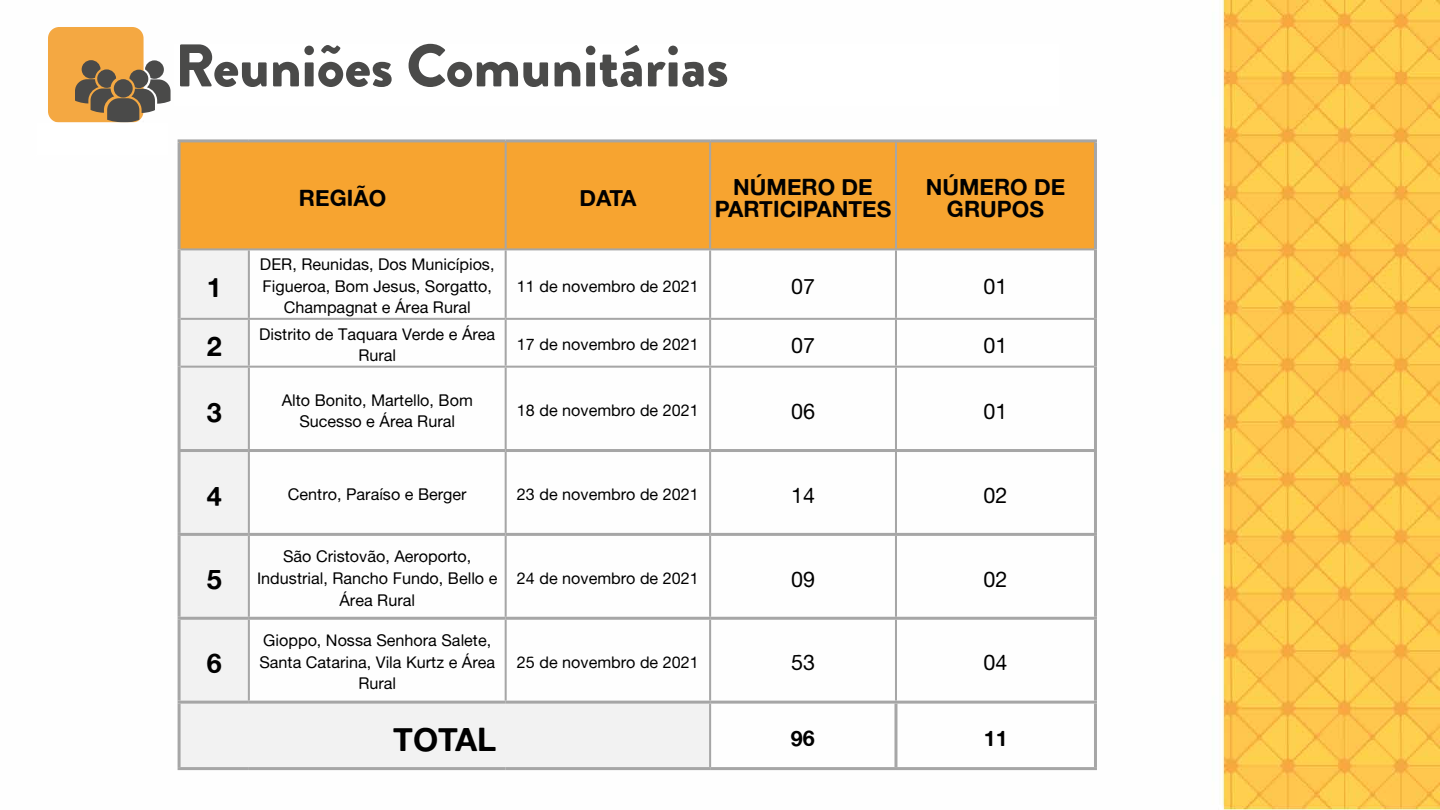
<style>
.page{position:relative;width:1440px;height:810px;background:#fff}
.page>*{position:absolute;margin:0;border:0;box-sizing:border-box;transform-origin:0 0}
.t1{font:900 60px "Brandon Grotesque";color:#4a4a49}
.t2{font:32.4px "Alte Haas Grotesk Bold";color:#000}
.t3{font:27px "Alte Haas Grotesk Bold";color:#000}
.t4{font:22.5px/21.6px "Alte Haas Grotesk Bold";color:#000;text-align:center}
.t5{font:21.6px "Alte Haas Grotesk";color:#000}
.t6{font:21.6px "Alte Haas Grotesk Bold";color:#000}
.t7{font:16.2px/21.6px "Alte Haas Grotesk";color:#000;text-align:center}
</style>
<div class="page">
<img style="left:48px;top:1px;width:1392px;height:809px">
<div style="left:175px;top:44px;width:884px;height:62px;background:#fff"></div>
<div style="left:48px;top:27px;width:96px;height:96px;background:#f4a842;border-radius:11px"></div>
<svg style="left:75px;top:60px;width:96px;height:63px"></svg>
<div style="left:36px;top:123px;width:133px;height:33px;background:#fff"></div>
<div style="left:179px;top:141px;width:327px;height:108px;background:#f7a430"></div>
<div style="left:507px;top:142px;width:587px;height:106px;background:#f7a430"></div>
<svg style="left:181px;top:250px;width:528px;height:517px"></svg>
<hr style="left:505px;top:142px;width:2px;height:106px;background:#a6a6a6">
<hr style="left:709px;top:142px;width:2px;height:106px;background:#a6a6a6">
<hr style="left:895px;top:142px;width:2px;height:106px;background:#a6a6a6">
<hr style="left:248px;top:250px;width:2px;height:68px;background:#a6a6a6">
<hr style="left:505px;top:250px;width:2px;height:68px;background:#a6a6a6">
<hr style="left:709px;top:250px;width:2px;height:68px;background:#a6a6a6">
<hr style="left:895px;top:250px;width:2px;height:68px;background:#a6a6a6">
<hr style="left:248px;top:320px;width:2px;height:46px;background:#a6a6a6">
<hr style="left:505px;top:320px;width:2px;height:46px;background:#a6a6a6">
<hr style="left:709px;top:320px;width:2px;height:46px;background:#a6a6a6">
<hr style="left:895px;top:320px;width:2px;height:46px;background:#a6a6a6">
<hr style="left:248px;top:368px;width:2px;height:81px;background:#a6a6a6">
<hr style="left:505px;top:368px;width:2px;height:81px;background:#a6a6a6">
<hr style="left:709px;top:368px;width:2px;height:81px;background:#a6a6a6">
<hr style="left:895px;top:368px;width:2px;height:81px;background:#a6a6a6">
<hr style="left:248px;top:452px;width:2px;height:81px;background:#a6a6a6">
<hr style="left:505px;top:452px;width:2px;height:81px;background:#a6a6a6">
<hr style="left:709px;top:452px;width:2px;height:81px;background:#a6a6a6">
<hr style="left:895px;top:452px;width:2px;height:81px;background:#a6a6a6">
<hr style="left:248px;top:536px;width:2px;height:81px;background:#a6a6a6">
<hr style="left:505px;top:536px;width:2px;height:81px;background:#a6a6a6">
<hr style="left:709px;top:536px;width:2px;height:81px;background:#a6a6a6">
<hr style="left:895px;top:536px;width:2px;height:81px;background:#a6a6a6">
<hr style="left:248px;top:620px;width:2px;height:81px;background:#a6a6a6">
<hr style="left:505px;top:620px;width:2px;height:81px;background:#a6a6a6">
<hr style="left:709px;top:620px;width:2px;height:81px;background:#a6a6a6">
<hr style="left:895px;top:620px;width:2px;height:81px;background:#a6a6a6">
<hr style="left:709px;top:704px;width:2px;height:63px;background:#a6a6a6">
<hr style="left:181px;top:248px;width:68px;height:2px;background:#a6a6a6">
<hr style="left:249px;top:248px;width:257px;height:2px;background:#a6a6a6">
<hr style="left:506px;top:248px;width:204px;height:2px;background:#a6a6a6">
<hr style="left:710px;top:248px;width:186px;height:2px;background:#a6a6a6">
<hr style="left:896px;top:248px;width:198px;height:2px;background:#a6a6a6">
<hr style="left:181px;top:318px;width:68px;height:2px;background:#a6a6a6">
<hr style="left:249px;top:318px;width:257px;height:2px;background:#a6a6a6">
<hr style="left:506px;top:318px;width:204px;height:2px;background:#a6a6a6">
<hr style="left:710px;top:318px;width:186px;height:2px;background:#a6a6a6">
<hr style="left:896px;top:318px;width:198px;height:2px;background:#a6a6a6">
<hr style="left:181px;top:366px;width:68px;height:2px;background:#a6a6a6">
<hr style="left:249px;top:366px;width:257px;height:2px;background:#a6a6a6">
<hr style="left:506px;top:366px;width:204px;height:2px;background:#a6a6a6">
<hr style="left:710px;top:366px;width:186px;height:2px;background:#a6a6a6">
<hr style="left:896px;top:366px;width:198px;height:2px;background:#a6a6a6">
<hr style="left:178px;top:139px;width:71px;height:3px;background:#a6a6a6">
<hr style="left:178px;top:142px;width:3px;height:107px;background:#a6a6a6">
<hr style="left:249px;top:139px;width:257px;height:3px;background:#a6a6a6">
<hr style="left:506px;top:139px;width:204px;height:3px;background:#a6a6a6">
<hr style="left:710px;top:139px;width:186px;height:3px;background:#a6a6a6">
<hr style="left:896px;top:139px;width:201px;height:3px;background:#a6a6a6">
<hr style="left:1094px;top:142px;width:3px;height:107px;background:#a6a6a6">
<hr style="left:178px;top:249px;width:3px;height:70px;background:#a6a6a6">
<hr style="left:1094px;top:249px;width:3px;height:70px;background:#a6a6a6">
<hr style="left:178px;top:319px;width:3px;height:48px;background:#a6a6a6">
<hr style="left:1094px;top:319px;width:3px;height:48px;background:#a6a6a6">
<hr style="left:178px;top:367px;width:3px;height:82px;background:#a6a6a6">
<hr style="left:1094px;top:367px;width:3px;height:82px;background:#a6a6a6">
<hr style="left:178px;top:452px;width:3px;height:81px;background:#a6a6a6">
<hr style="left:1094px;top:452px;width:3px;height:81px;background:#a6a6a6">
<hr style="left:178px;top:536px;width:3px;height:81px;background:#a6a6a6">
<hr style="left:1094px;top:536px;width:3px;height:81px;background:#a6a6a6">
<hr style="left:178px;top:620px;width:3px;height:81px;background:#a6a6a6">
<hr style="left:1094px;top:620px;width:3px;height:81px;background:#a6a6a6">
<hr style="left:894px;top:704px;width:3px;height:63px;background:#a6a6a6">
<hr style="left:178px;top:449px;width:71px;height:3px;background:#a6a6a6">
<hr style="left:249px;top:449px;width:257px;height:3px;background:#a6a6a6">
<hr style="left:506px;top:449px;width:204px;height:3px;background:#a6a6a6">
<hr style="left:710px;top:449px;width:186px;height:3px;background:#a6a6a6">
<hr style="left:896px;top:449px;width:201px;height:3px;background:#a6a6a6">
<hr style="left:178px;top:533px;width:71px;height:3px;background:#a6a6a6">
<hr style="left:249px;top:533px;width:257px;height:3px;background:#a6a6a6">
<hr style="left:506px;top:533px;width:204px;height:3px;background:#a6a6a6">
<hr style="left:710px;top:533px;width:186px;height:3px;background:#a6a6a6">
<hr style="left:896px;top:533px;width:201px;height:3px;background:#a6a6a6">
<hr style="left:178px;top:617px;width:71px;height:3px;background:#a6a6a6">
<hr style="left:249px;top:617px;width:257px;height:3px;background:#a6a6a6">
<hr style="left:506px;top:617px;width:204px;height:3px;background:#a6a6a6">
<hr style="left:710px;top:617px;width:186px;height:3px;background:#a6a6a6">
<hr style="left:896px;top:617px;width:201px;height:3px;background:#a6a6a6">
<hr style="left:178px;top:701px;width:71px;height:3px;background:#a6a6a6">
<hr style="left:178px;top:704px;width:3px;height:63px;background:#a6a6a6">
<hr style="left:249px;top:701px;width:257px;height:3px;background:#a6a6a6">
<hr style="left:506px;top:701px;width:204px;height:3px;background:#a6a6a6">
<hr style="left:710px;top:701px;width:186px;height:3px;background:#a6a6a6">
<hr style="left:896px;top:701px;width:201px;height:3px;background:#a6a6a6">
<hr style="left:1094px;top:704px;width:3px;height:63px;background:#a6a6a6">
<hr style="left:178px;top:767px;width:71px;height:3px;background:#a6a6a6">
<hr style="left:249px;top:767px;width:257px;height:3px;background:#a6a6a6">
<hr style="left:506px;top:767px;width:204px;height:3px;background:#a6a6a6">
<hr style="left:710px;top:767px;width:186px;height:3px;background:#a6a6a6">
<hr style="left:896px;top:767px;width:201px;height:3px;background:#a6a6a6">
<h1 class="t1" style="left:175px;top:23px;width:555px">Reuniões Comunitárias</h1>
<h3 class="t3" style="left:207px;top:271px;width:17px">1</h3>
<h3 class="t4" style="left:299px;top:187px;width:89px">REGIÃO</h3>
<h3 class="t4" style="left:579px;top:187px;width:59px">DATA</h3>
<h3 class="t4" style="left:715px;top:176px;width:178px">NÚMERO DE<br>PARTICIPANTES</h3>
<h3 class="t4" style="left:926px;top:176px;width:141px">NÚMERO DE<br>GRUPOS</h3>
<p class="t7" style="left:260px;top:253px;width:236px">DER, Reunidas, Dos Municípios,<br>Figueroa, Bom Jesus, Sorgatto,<br>Champagnat e Área Rural</p>
<p class="t7" style="left:517px;top:275px;width:183px">11 de novembro de 2021</p>
<h3 class="t5" style="left:791px;top:274px;width:26px">07</h3>
<h3 class="t5" style="left:983px;top:274px;width:26px">01</h3>
<h3 class="t3" style="left:207px;top:330px;width:17px">2</h3>
<p class="t7" style="left:259px;top:323px;width:238px">Distrito de Taquara Verde e Área<br>Rural</p>
<p class="t7" style="left:517px;top:334px;width:183px">17 de novembro de 2021</p>
<h3 class="t5" style="left:791px;top:332px;width:26px">07</h3>
<h3 class="t5" style="left:983px;top:332px;width:26px">01</h3>
<h3 class="t3" style="left:207px;top:395px;width:17px">3</h3>
<p class="t7" style="left:282px;top:389px;width:193px">Alto Bonito, Martello, Bom<br>Sucesso e Área Rural</p>
<p class="t7" style="left:517px;top:400px;width:183px">18 de novembro de 2021</p>
<h3 class="t5" style="left:791px;top:398px;width:26px">06</h3>
<h3 class="t5" style="left:983px;top:398px;width:26px">01</h3>
<h3 class="t3" style="left:207px;top:479px;width:17px">4</h3>
<p class="t7" style="left:288px;top:483px;width:180px">Centro, Paraíso e Berger</p>
<p class="t7" style="left:517px;top:483px;width:183px">23 de novembro de 2021</p>
<h3 class="t5" style="left:791px;top:482px;width:26px">14</h3>
<h3 class="t5" style="left:983px;top:482px;width:26px">02</h3>
<h3 class="t3" style="left:207px;top:563px;width:17px">5</h3>
<h3 class="t3" style="left:207px;top:647px;width:17px">6</h3>
<p class="t7" style="left:257px;top:546px;width:242px">São Cristovão, Aeroporto,<br>Industrial, Rancho Fundo, Bello e<br>Área Rural</p>
<p class="t7" style="left:259px;top:630px;width:237px">Gioppo, Nossa Senhora Salete,<br>Santa Catarina, Vila Kurtz e Área<br>Rural</p>
<p class="t7" style="left:517px;top:567px;width:183px">24 de novembro de 2021</p>
<h3 class="t5" style="left:791px;top:566px;width:26px">09</h3>
<h3 class="t5" style="left:983px;top:566px;width:26px">02</h3>
<p class="t7" style="left:517px;top:651px;width:183px">25 de novembro de 2021</p>
<h3 class="t5" style="left:791px;top:650px;width:26px">53</h3>
<h3 class="t5" style="left:983px;top:650px;width:26px">04</h3>
<h2 class="t2" style="left:393px;top:720px;width:105px">TOTAL</h2>
<h3 class="t6" style="left:791px;top:725px;width:26px">96</h3>
<h3 class="t6" style="left:984px;top:725px;width:26px">11</h3>
</div>
